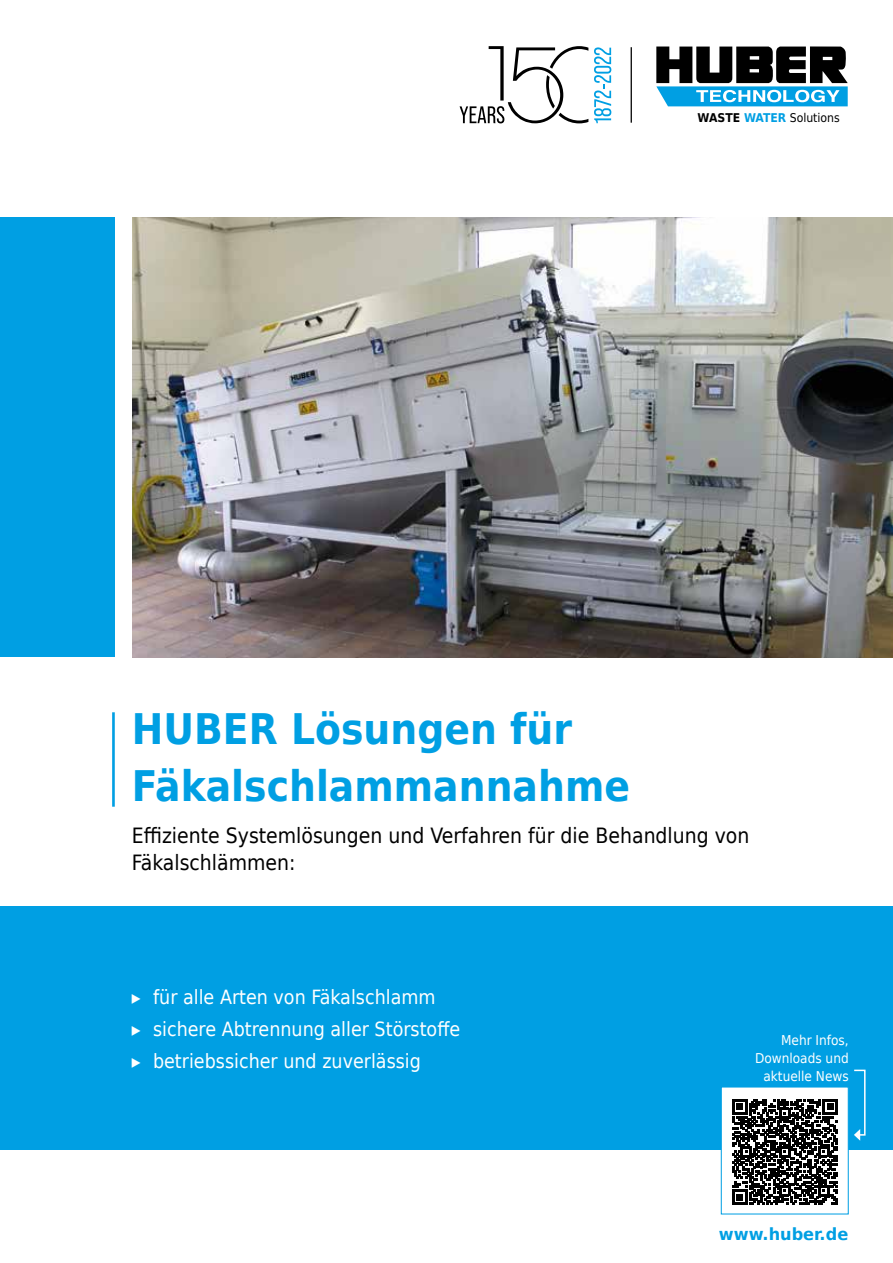
<style>
.page{position:relative;width:893px;height:1263px;background:#fff}
.page>*{position:absolute;margin:0;border:0;box-sizing:border-box;transform-origin:0 0}
.t1{font:700 42px/57px "Huber Tec";color:#009fe3}
.t2{font:21px/27px "Huber Tec";color:#000}
.t3{font:19.5px/32px "Huber Tec";color:#fff}
.t4{font:700 16.65px "Huber Tec";color:#009fe3;scale:1.08 1}
.t5{font:13.5px/18px "Huber Tec";color:#fff;text-align:right}
.t6{font:12.15px "Huber Tec";color:#000}
.s1{font-weight:700}
.s2{font-weight:700;color:#009fe3}
</style>
<div class="page">
<div style="left:0;top:218px;width:115px;height:439px;background:#009fe3"></div>
<div style="left:0;top:906px;width:893px;height:244px;background:#009fe3"></div>
<div style="left:721px;top:1086px;width:128px;height:128px;background:#fff;border:1px solid #009fe3"></div>
<svg style="left:854px;top:1069px;width:12px;height:72px"></svg>
<svg style="left:732px;top:1099px;width:106px;height:106px"></svg>
<img style="left:132px;top:218px;width:761px;height:439px">
<hr style="left:112px;top:712px;width:3px;height:95px;background:#009fe3">
<svg style="left:656px;top:46px;width:192px;height:60px"></svg>
<hr style="left:631px;top:47px;width:1px;height:76px;background:#000">
<svg style="left:460px;top:46px;width:128px;height:77px"></svg>
<svg style="left:594px;top:47px;width:17px;height:76px"></svg>
<p class="t6" style="left:698px;top:108px;width:144px"><span class="s1">WASTE</span> <span class="s2">WATER</span> Solutions</p>
<h1 class="t1" style="left:132px;top:699px;width:500px">HUBER Lösungen für<br>Fäkalschlammannahme</h1>
<p class="t2" style="left:132px;top:821px;width:619px">Effiziente Systemlösungen und Verfahren für die Behandlung von<br>Fäkalschlämmen:</p>
<p class="t3" style="left:132px;top:980px;width:330px">▸ für alle Arten von Fäkalschlamm<br>▸ sichere Abtrennung aller Störstoffe ▸ betriebssicher und zuverlässig</p>
<p class="t5" style="left:755px;top:1030px;width:95px">Mehr Infos,<br>Downloads und aktuelle News</p>
<p class="t4" style="left:719px;top:1220px;width:121px">www.huber.de</p>
</div>
